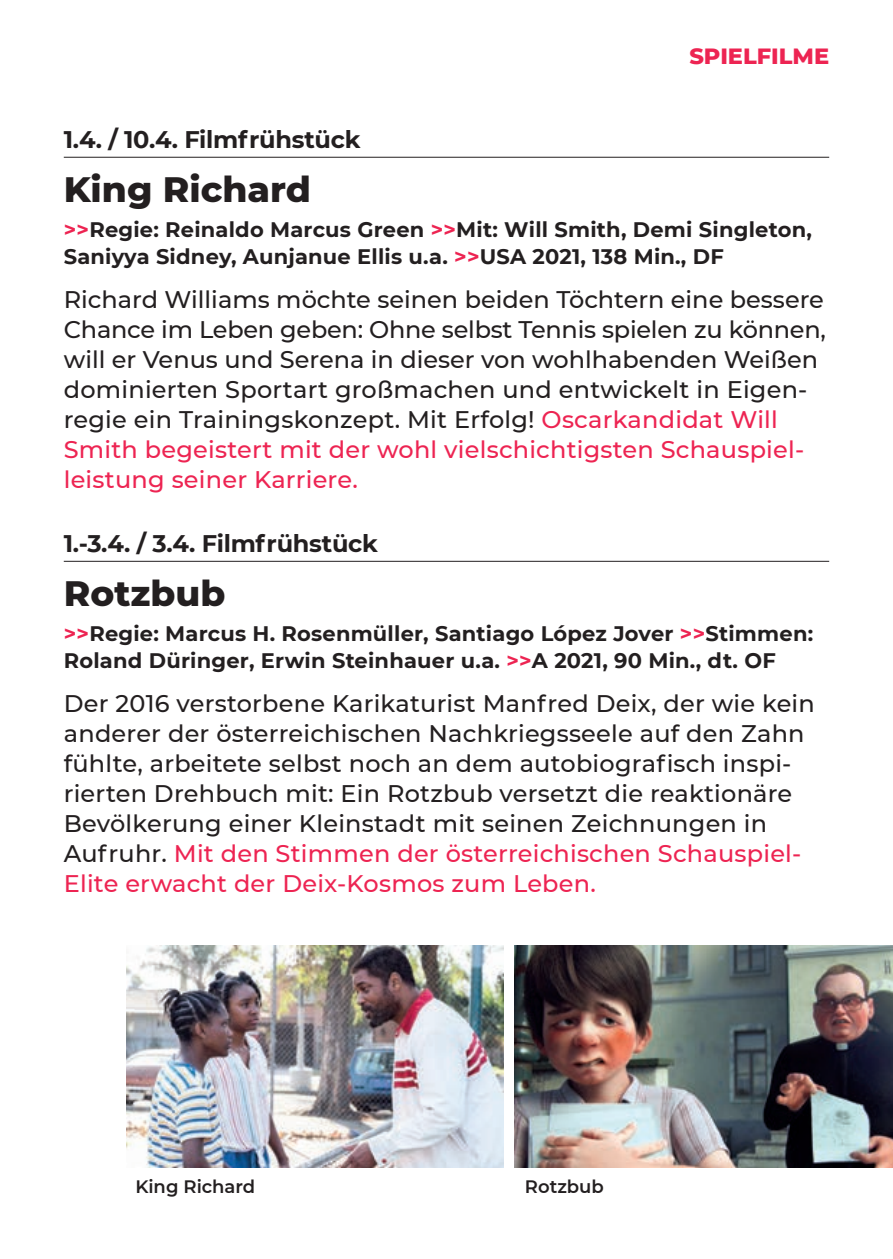
<style>
.page{position:relative;width:893px;height:1259px;background:#fff}
.page>*{position:absolute;margin:0;border:0;box-sizing:border-box;transform-origin:0 0}
.t1{font:800 36px "Montserrat";color:#231f20}
.t2{font:500 24px/30px "Montserrat";letter-spacing:.01em;color:#231f20}
.t3{font:700 24px "Montserrat";letter-spacing:-.01em;color:#231f20}
.t4{font:800 22.5px "Montserrat";color:#ed2452}
.t5{font:700 21px/27px "Montserrat";letter-spacing:.01em;color:#231f20}
.t6{font:600 18px "Montserrat";color:#231f20}
.s1{color:#ed2452}
</style>
<div class="page">
<hr style="left:64px;top:561px;width:765px;height:1px;background:#231f20">
<hr style="left:64px;top:157px;width:765px;height:1px;background:#231f20">
<img style="left:127px;top:946px;width:376px;height:221px">
<img style="left:514px;top:946px;width:379px;height:221px">
<p class="t3" style="left:64px;top:122px;width:298px">1.4. / 10.4. Filmfrühstück</p>
<h1 class="t1" style="left:64px;top:163px;width:249px">King Richard</h1>
<p class="t4" style="left:689px;top:40px;width:141px">SPIELFILME</p>
<p class="t5" style="left:64px;top:215px;width:750px"><span class="s1">&gt;&gt;</span>Regie: Reinaldo Marcus Green <span class="s1">&gt;&gt;</span>Mit: Will Smith, Demi Singleton,<br>Saniyya Sidney, Aunjanue Ellis u.a. <span class="s1">&gt;&gt;</span>USA 2021, 138 Min., DF</p>
<p class="t2" style="left:64px;top:284px;width:764px">Richard Williams möchte seinen beiden Töchtern eine bessere Chance im Leben geben: Ohne selbst Tennis spielen zu können, will er Venus und Serena in dieser von wohlhabenden Weißen dominierten Sportart großmachen und entwickelt in Eigen&shy;regie ein Trainingskonzept. Mit Erfolg! <span class="s1">Oscarkandidat Will Smith begeistert mit der wohl vielschichtigsten Schauspiel&shy;leistung seiner Karriere.</span></p>
<p class="t3" style="left:64px;top:526px;width:316px">1.-3.4. / 3.4. Filmfrühstück</p>
<h1 class="t1" style="left:64px;top:567px;width:163px">Rotzbub</h1>
<p class="t5" style="left:64px;top:619px;width:751px"><span class="s1">&gt;&gt;</span>Regie: Marcus H. Rosenmüller, Santiago López Jover <span class="s1">&gt;&gt;</span>Stimmen:<br>Roland Düringer, Erwin Steinhauer u.a. <span class="s1">&gt;&gt;</span>A 2021, 90 Min., dt. OF</p>
<p class="t2" style="left:64px;top:688px;width:753px">Der 2016 verstorbene Karikaturist Manfred Deix, der wie kein anderer der österreichischen Nachkriegsseele auf den Zahn fühlte, arbeitete selbst noch an dem autobiografisch inspi&shy;rierten Drehbuch mit: Ein Rotzbub versetzt die reaktionäre Bevölkerung einer Kleinstadt mit seinen Zeichnungen in Aufruhr. <span class="s1">Mit den Stimmen der österreichischen Schauspiel-Elite erwacht der Deix-Kosmos zum Leben.</span></p>
<p class="t6" style="left:135px;top:1174px;width:121px">King Richard</p>
<p class="t6" style="left:525px;top:1174px;width:80px">Rotzbub</p>
</div>
